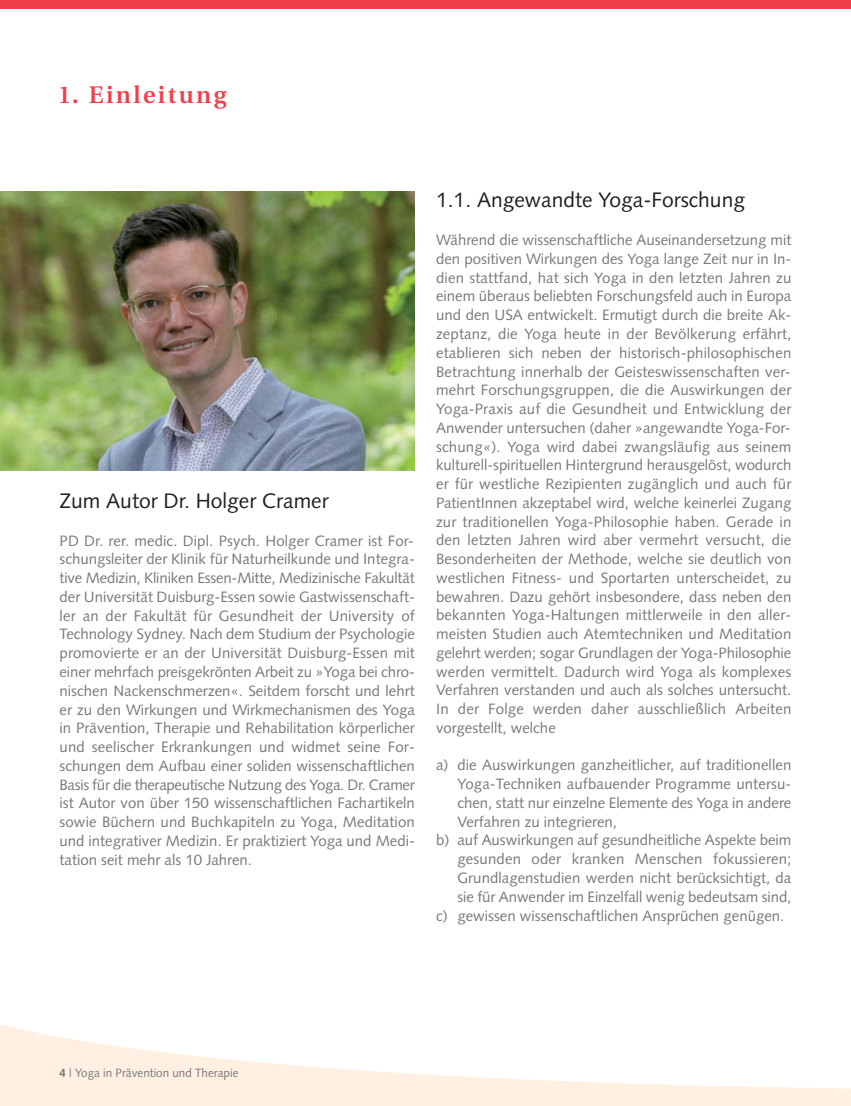
<style>
.page{position:relative;width:851px;height:1106px;background:#fff}
.page>*{position:absolute;margin:0;border:0;box-sizing:border-box;transform-origin:0 0}
.t1{font:600 24px "VW Utopia";letter-spacing:.1em;color:#ef404a}
.t2{font:21px "Syntax BDYOT";color:#231f20}
.t3{font:15px/18.8px "Syntax BDYOT";color:#77787b;text-align:justify}
.t4{font:12px "Syntax BDYOT";color:#77787b}
.s1{font-weight:700}
</style>
<div class="page">
<svg style="left:0;top:1024px;width:850px;height:81px"></svg>
<div style="left:0;top:0;width:850px;height:9px;background:#ef404a"></div>
<img style="left:0;top:191px;width:415px;height:279px">
<h1 class="t1" style="left:60px;top:83px;width:168px">1. Einleitung</h1>
<h2 class="t2" style="left:60px;top:492px;width:271px">Zum Autor Dr. Holger Cramer</h2>
<p class="t3" style="left:60px;top:532px;width:357px">PD Dr. rer. medic. Dipl. Psych. Holger Cramer ist For&shy;schungsleiter der Klinik für Naturheilkunde und Integra&shy;tive Medizin, Kliniken Essen-Mitte, Medizinische Fakultät der Universität Duisburg-Essen sowie Gastwissenschaft&shy;ler an der Fakultät für Gesundheit der University of Technology Sydney. Nach dem Studium der Psychologie promovierte er an der Universität Duisburg-Essen mit einer mehrfach preisgekrönten Arbeit zu »Yoga bei chro&shy;nischen Nackenschmerzen«. Seitdem forscht und lehrt er zu den Wirkungen und Wirkmechanismen des Yoga in Prävention, Therapie und Rehabilitation körperlicher und seelischer Erkrankungen und widmet seine For&shy;schungen dem Aufbau einer soliden wissenschaftlichen Basis für die therapeutische Nutzung des Yoga. Dr. Cramer ist Autor von über 150 wissenschaftlichen Fachartikeln sowie Büchern und Buchkapiteln zu Yoga, Meditation und integrativer Medizin. Er praktiziert Yoga und Medi&shy;tation seit mehr als 10 Jahren.</p>
<h2 class="t2" style="left:436px;top:191px;width:310px">1.1. Angewandte Yoga-Forschung</h2>
<p class="t3" style="left:436px;top:232px;width:357px">Während die wissenschaftliche Auseinandersetzung mit den positiven Wirkungen des Yoga lange Zeit nur in In&shy;dien stattfand, hat sich Yoga in den letzten Jahren zu einem überaus beliebten Forschungsfeld auch in Europa und den USA entwickelt. Ermutigt durch die breite Ak&shy;zeptanz, die Yoga heute in der Bevölkerung erfährt, etablieren sich neben der historisch-philosophischen Betrachtung innerhalb der Geisteswissenschaften ver&shy;mehrt Forschungsgruppen, die die Auswirkungen der Yoga-Praxis auf die Gesundheit und Entwicklung der Anwender untersuchen (daher »angewandte Yoga-For&shy;schung«). Yoga wird dabei zwangsläufig aus seinem kulturell-spirituellen Hintergrund herausgelöst, wodurch er für westliche Rezipienten zugänglich und auch für PatientInnen akzeptabel wird, welche keinerlei Zugang zur traditionellen Yoga-Philosophie haben. Gerade in den letzten Jahren wird aber vermehrt versucht, die Besonderheiten der Methode, welche sie deutlich von westlichen Fitness- und Sportarten unterscheidet, zu bewahren. Dazu gehört insbesondere, dass neben den bekannten Yoga-Haltungen mittlerweile in den aller&shy;meisten Studien auch Atemtechniken und Meditation gelehrt werden; sogar Grundlagen der Yoga-Philosophie werden vermittelt. Dadurch wird Yoga als komplexes Verfahren verstanden und auch als solches untersucht.<br>In der Folge werden daher ausschließlich Arbeiten vorgestellt, welche</p>
<p class="t3" style="left:436px;top:757px;width:357px">a) die Auswirkungen ganzheitlicher, auf traditionellen</p>
<p class="t3" style="left:457px;top:776px;width:335px">Yoga-Techniken aufbauender Programme untersu-</p>
<p class="t3" style="left:457px;top:794px;width:335px">chen, statt nur einzelne Elemente des Yoga in andere</p>
<p class="t3" style="left:457px;top:813px;width:161px">Verfahren zu integrieren,</p>
<p class="t3" style="left:436px;top:832px;width:357px">b) auf Auswirkungen auf gesundheitliche Aspekte beim</p>
<p class="t3" style="left:457px;top:851px;width:335px">gesunden oder kranken Menschen fokussieren;</p>
<p class="t3" style="left:457px;top:869px;width:335px">Grundlagenstudien werden nicht berücksichtigt, da</p>
<p class="t3" style="left:457px;top:888px;width:335px">sie für Anwender im Einzelfall wenig bedeutsam sind,</p>
<p class="t3" style="left:436px;top:907px;width:350px">c) gewissen wissenschaftlichen Ansprüchen genügen.</p>
<p class="t4" style="left:60px;top:1067px;width:180px"><span class="s1">4</span> | Yoga in Prävention und Therapie</p>
</div>
